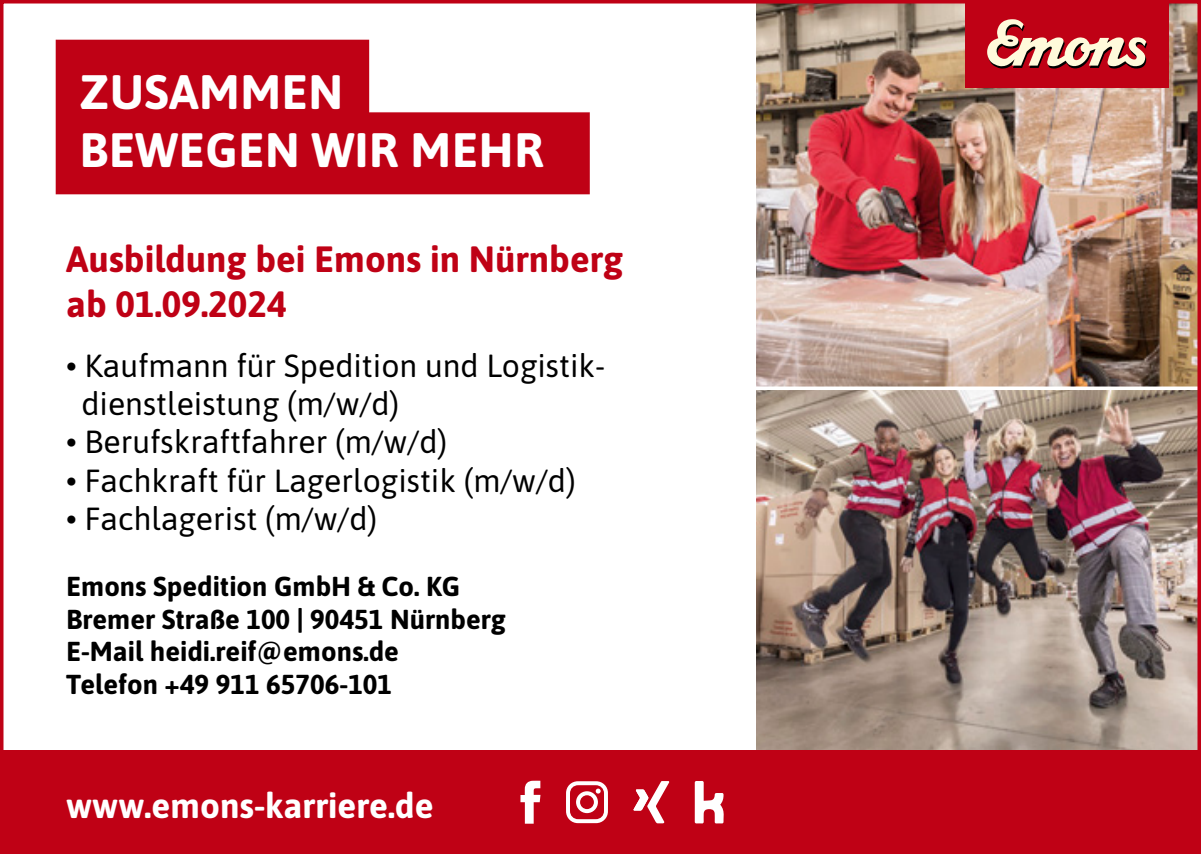
<style>
.page{position:relative;width:1201px;height:854px;background:#fff}
.page>*{position:absolute;margin:0;border:0;box-sizing:border-box;transform-origin:0 0}
.t1{font:700 48.3px/57.8px "Asap";letter-spacing:.01em;color:#fff}
.t2{font:700 36.4px/45.5px "Asap";color:#bf0115}
.t3{font:700 35px "Asap";color:#fff}
.t4{font:31.85px/38.5px "Asap";color:#000}
.t5{font:700 27.3px/32.9px "Asap";color:#000}
</style>
<div class="page">
<img style="left:756px;top:5px;width:439px;height:745px">
<div style="left:0;top:750px;width:1200px;height:103px;background:#bf0115"></div>
<svg style="left:520px;top:780px;width:20px;height:43px"></svg>
<svg style="left:566px;top:781px;width:42px;height:41px"></svg>
<svg style="left:633px;top:781px;width:36px;height:42px"></svg>
<svg style="left:694px;top:781px;width:30px;height:42px"></svg>
<div style="left:965px;top:0;width:203px;height:88px;background:#bf0115"></div>
<svg style="left:987px;top:19px;width:160px;height:50px"></svg>
<svg style="left:756px;top:386px;width:439px;height:4px"></svg>
<div style="left:0;top:0;width:1200px;height:775px;border:4px solid #bf0115"></div>
<svg style="left:56px;top:40px;width:534px;height:154px;fill:#bf0115"></svg>
<h1 class="t1" style="left:80px;top:61px;width:465px">ZUSAMMEN<br>BEWEGEN WIR MEHR</h1>
<p class="t2" style="left:66px;top:234px;width:558px">Ausbildung bei Emons in Nürnberg ab 01.09.2024</p>
<p class="t4" style="left:81px;top:344px;width:525px;text-indent:-15px">• Kaufmann für Spedition und Logistik&shy;dienstleistung (m/w/d)</p>
<p class="t4" style="left:66px;top:421px;width:382px">• Berufskraftfahrer (m/w/d)</p>
<p class="t4" style="left:66px;top:459px;width:511px">• Fachkraft für Lagerlogistik (m/w/d)</p>
<p class="t4" style="left:66px;top:497px;width:312px">• Fachlagerist (m/w/d)</p>
<p class="t5" style="left:66px;top:568px;width:441px">Emons Spedition GmbH &amp; Co. KG<br>Bremer Straße 100 | 90451 Nürnberg<br>E-Mail heidi.reif@emons.de<br>Telefon +49 911 65706-101</p>
<p class="t3" style="left:66px;top:780px;width:369px">www.emons-karriere.de</p>
</div>
